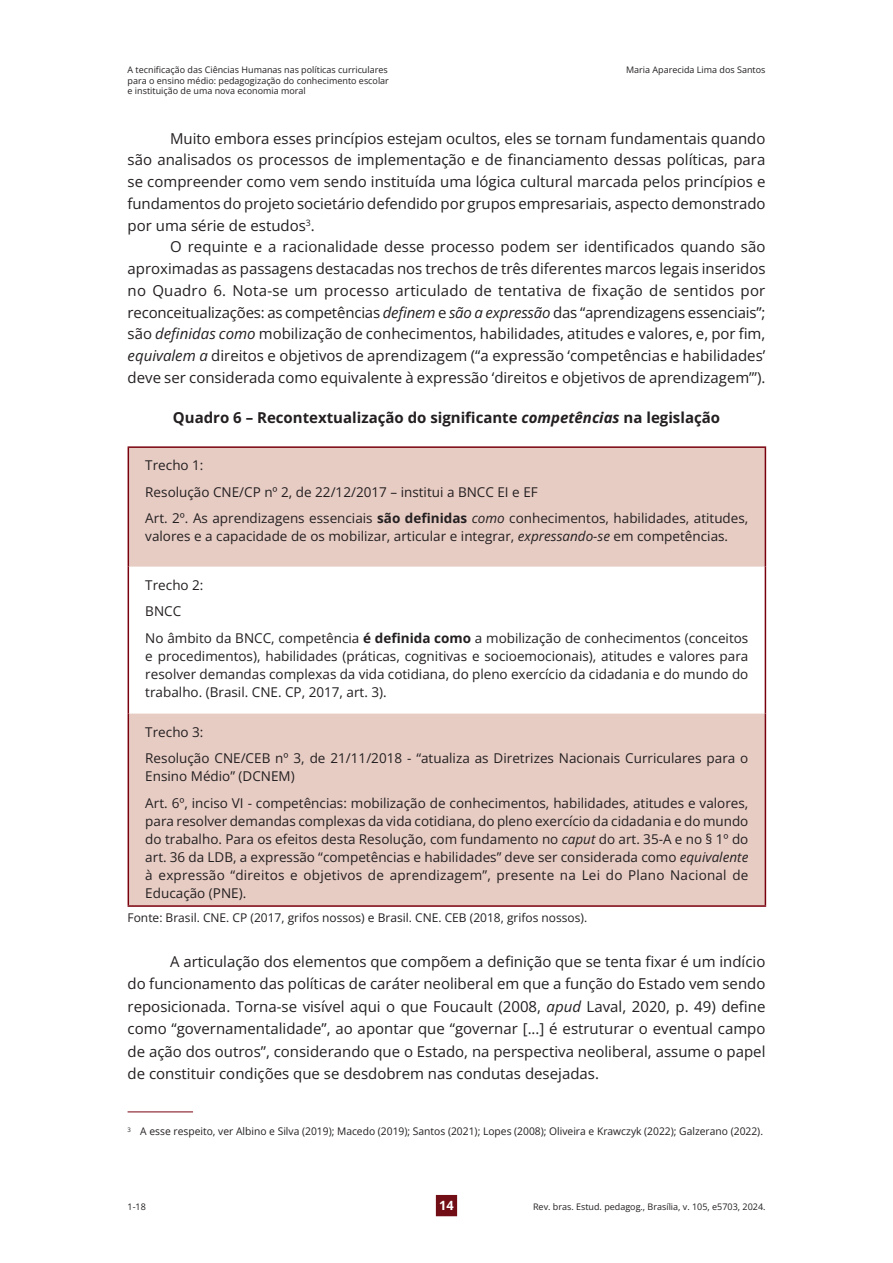
<style>
.page{position:relative;width:893px;height:1263px;background:#fff}
.page>*{position:absolute;margin:0;border:0;box-sizing:border-box;transform-origin:0 0}
._01_-_Corpo_do_texto{font:15px/21.8px "Open Sans";color:#231f20;text-align:justify}
._01_-_Titulo_Tabelas__quadros__graficos_e{font:700 15px "Open Sans";color:#231f20}
._01_-_Texto_Tabela{font:13.5px/18px "Open Sans";color:#231f20}
.t1{font:700 12.75px "Open Sans";color:#fff}
._01_-_Fonte_da_tabela{font:12px "Open Sans";color:#231f20}
._02_-_Nota_de_rodapé{font:10.5px "Open Sans";color:#231f20}
.t2{font:9px/10.5px "Open Sans";color:#231f20}
.s1{font-style:italic}
.s2{font-weight:700}
</style>
<div class="page">
<div style="left:436px;top:1195px;width:21px;height:21px;background:#720e15"></div>
<svg style="left:129px;top:448px;width:636px;height:457px;fill:#e7ccc4"></svg>
<hr style="left:128px;top:446px;width:638px;height:2px;background:#79000d">
<hr style="left:128px;top:448px;width:1px;height:119px;background:#79000d">
<hr style="left:765px;top:448px;width:1px;height:119px;background:#79000d">
<hr style="left:128px;top:567px;width:1px;height:147px;background:#79000d">
<hr style="left:765px;top:567px;width:1px;height:147px;background:#79000d">
<hr style="left:128px;top:714px;width:1px;height:191px;background:#79000d">
<hr style="left:765px;top:714px;width:1px;height:191px;background:#79000d">
<hr style="left:128px;top:905px;width:638px;height:2px;background:#79000d">
<hr style="left:128px;top:1112px;width:65px;height:1px;background:#79000d">
<p class="t2" style="left:128px;top:65px;width:263px">A tecnificação das Ciências Humanas nas políticas curriculares para o ensino médio: pedagogização do conhecimento escolar e instituição de uma nova economia moral</p>
<p class="t2" style="left:626px;top:65px;width:141px">Maria Aparecida Lima dos Santos</p>
<p class="_01_-_Corpo_do_texto" style="left:128px;top:127px;width:639px;text-indent:43px">Muito embora esses princípios estejam ocultos, eles se tornam fundamentais quando são analisados os processos de implementação e de financiamento dessas políticas, para se compreender como vem sendo instituída uma lógica cultural marcada pelos princípios e fundamentos do projeto societário defendido por grupos empresariais, aspecto demonstrado por uma série de estudos<sup>3</sup>.</p>
<p class="_01_-_Corpo_do_texto" style="left:128px;top:236px;width:639px;text-indent:43px">O requinte e a racionalidade desse processo podem ser identificados quando são aproximadas as passagens destacadas nos trechos de três diferentes marcos legais inseridos no Quadro 6. Nota-se um processo articulado de tentativa de fixação de sentidos por reconceitualizações: as competências <span class="s1">definem</span> e <span class="s1">são a expressão</span> das “aprendizagens essenciais”; são <span class="s1">definidas como</span> mobilização de conhecimentos, habilidades, atitudes e valores, e, por fim, <span class="s1">equivalem a</span> direitos e objetivos de aprendizagem (“a expressão ‘competências e habilidades’ deve ser considerada como equivalente à expressão ‘direitos e objetivos de aprendizagem’”).</p>
<p class="_01_-_Titulo_Tabelas__quadros__graficos_e" style="left:173px;top:408px;width:549px">Quadro 6 – Recontextualização do significante <span class="s1">competências</span> na legislação</p>
<p class="_01_-_Texto_Tabela" style="left:145px;top:456px;width:60px">Trecho 1:</p>
<p class="_01_-_Texto_Tabela" style="left:145px;top:482px;width:394px">Resolução CNE/CP nº 2, de 22/12/2017 – institui a BNCC EI e EF</p>
<p class="_01_-_Texto_Tabela" style="left:145px;top:509px;width:605px">Art. 2º. As aprendizagens essenciais <span class="s2">são definidas</span> <span class="s1">como</span> conhecimentos, habilidades, atitudes, valores e a capacidade de os mobilizar, articular e integrar, <span class="s1">expressando-se</span> em competências.</p>
<p class="_01_-_Texto_Tabela" style="left:145px;top:575px;width:60px">Trecho 2:</p>
<p class="_01_-_Texto_Tabela" style="left:145px;top:602px;width:37px">BNCC</p>
<p class="_01_-_Texto_Tabela" style="left:145px;top:628px;width:605px;text-align:justify">No âmbito da BNCC, competência <span class="s2">é definida como</span> a mobilização de conhecimentos (conceitos e procedimentos), habilidades (práticas, cognitivas e socioemocionais), atitudes e valores para resolver demandas complexas da vida cotidiana, do pleno exercício da cidadania e do mundo do trabalho. (Brasil. CNE. CP, 2017, art. 3).</p>
<p class="_01_-_Texto_Tabela" style="left:145px;top:722px;width:60px">Trecho 3:</p>
<p class="_01_-_Texto_Tabela" style="left:145px;top:749px;width:605px">Resolução CNE/CEB nº 3, de 21/11/2018 - “atualiza as Diretrizes Nacionais Curriculares para o<br>Ensino Médio” (DCNEM)</p>
<p class="_01_-_Texto_Tabela" style="left:145px;top:793px;width:605px;text-align:justify">Art. 6º, inciso VI - competências: mobilização de conhecimentos, habilidades, atitudes e valores, para resolver demandas complexas da vida cotidiana, do pleno exercício da cidadania e do mundo do trabalho. Para os efeitos desta Resolução, com fundamento no <span class="s1">caput</span> do art. 35-A e no § 1º do art. 36 da LDB, a expressão “competências e habilidades” deve ser considerada como <span class="s1">equivalente </span>à expressão “direitos e objetivos de aprendizagem”, presente na Lei do Plano Nacional de Educação (PNE).</p>
<p class="_01_-_Fonte_da_tabela" style="left:128px;top:909px;width:461px">Fonte: Brasil. CNE. CP (2017, grifos nossos) e Brasil. CNE. CEB (2018, grifos nossos).</p>
<p class="_01_-_Corpo_do_texto" style="left:128px;top:949px;width:639px;line-height:22.5px;text-indent:43px">A articulação dos elementos que compõem a definição que se tenta fixar é um indício do funcionamento das políticas de caráter neoliberal em que a função do Estado vem sendo reposicionada. Torna-se visível aqui o que Foucault (2008, <span class="s1">apud</span> Laval, 2020, p. 49) define como “governamentalidade”, ao apontar que “governar [...] é estruturar o eventual campo de ação dos outros”, considerando que o Estado, na perspectiva neoliberal, assume o papel de constituir condições que se desdobrem nas condutas desejadas.</p>
<p class="_02_-_Nota_de_rodapé" style="left:128px;top:1124px;width:637px"><sup>3</sup> A esse respeito, ver Albino e Silva (2019); Macedo (2019); Santos (2021); Lopes (2008); Oliveira e Krawczyk (2022); Galzerano (2022).</p>
<p class="t1" style="left:439px;top:1197px;width:16px">14</p>
<p class="t2" style="left:128px;top:1201px;width:20px">1-18</p>
<p class="t2" style="left:533px;top:1201px;width:234px">Rev. bras. Estud. pedagog., Brasília, v. 105, e5703, 2024.</p>
</div>
